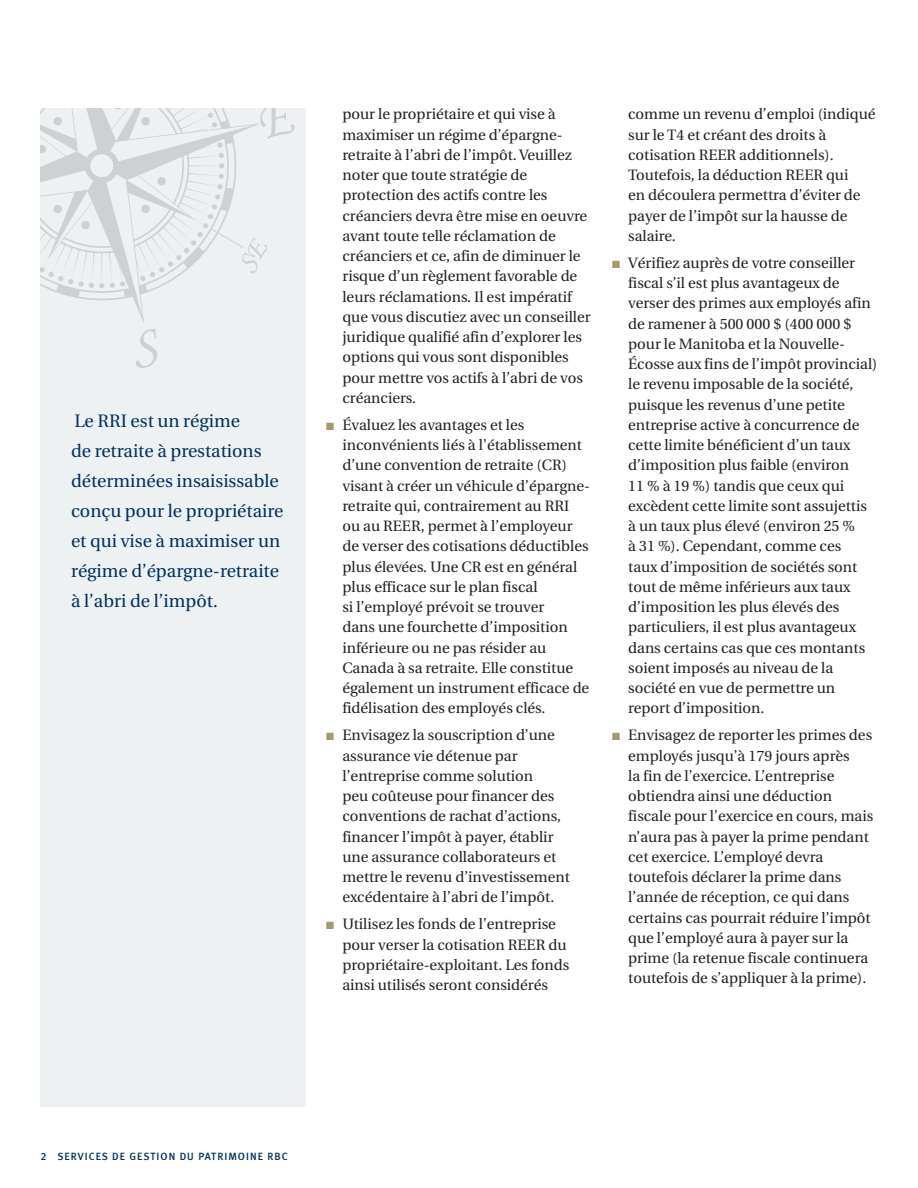
<style>
.page{position:relative;width:918px;height:1188px;background:#fff}
.page>*{position:absolute;margin:0;border:0;box-sizing:border-box;transform-origin:0 0}
.Callout_boxes{font:18px/30px "Utopia";color:#003160}
.t1{font:15px/20.2px "Utopia";color:#231f20}
.t2{font:10.5px "Meta Medium LF";letter-spacing:.1em;color:#003160}
.s1{color:#a7996e}
</style>
<div class="page">
<div style="left:40px;top:108px;width:266px;height:999px;background:#eef1f1"></div>
<svg style="left:136px;top:329px;width:21px;height:39px"></svg>
<svg style="left:260px;top:108px;width:35px;height:152px"></svg>
<svg style="left:40px;top:108px;width:220px;height:215px"></svg>
<p class="Callout_boxes" style="left:71px;top:406px;width:214px">Le RRI est un régime<br>de retraite à prestations déterminées insaisissable conçu pour le propriétaire et qui vise à maximiser un régime d’épargne-retraite à l’abri de l’impôt.</p>
<p class="t1" style="left:342px;top:104px;width:250px">pour le propriétaire et qui vise à maximiser un régime d’épargne&shy;retraite à l’abri de l’impôt. Veuillez noter que toute stratégie de protection des actifs contre les créanciers devra être mise en oeuvre avant toute telle réclamation de créanciers et ce, afin de diminuer le risque d’un règlement favorable de leurs réclamations. Il est impératif que vous discutiez avec un conseiller juridique qualifié afin d’explorer les options qui vous sont disponibles pour mettre vos actifs à l’abri de vos créanciers.</p>
<p class="t1" style="left:342px;top:415px;width:249px;text-indent:-16px"><span class="s1">■</span> Évaluez les avantages et les inconvénients liés à l’établissement d’une convention de retraite (CR) visant à créer un véhicule d’épargne&shy;retraite qui, contrairement au RRI ou au REER, permet à l’employeur de verser des cotisations déductibles plus élevées. Une CR est en général plus efficace sur le plan fiscal<br>si l’employé prévoit se trouver<br>dans une fourchette d’imposition inférieure ou ne pas résider au Canada à sa retraite. Elle constitue également un instrument efficace de fidélisation des employés clés.</p>
<p class="t1" style="left:342px;top:725px;width:229px;text-indent:-16px"><span class="s1">■</span> Envisagez la souscription d’une assurance vie détenue par l’entreprise comme solution<br>peu coûteuse pour financer des conventions de rachat d’actions, financer l’impôt à payer, établir une assurance collaborateurs et mettre le revenu d’investissement excédentaire à l’abri de l’impôt.</p>
<p class="t1" style="left:342px;top:914px;width:228px;text-indent:-16px"><span class="s1">■</span> Utilisez les fonds de l’entreprise pour verser la cotisation REER du propriétaire-exploitant. Les fonds ainsi utilisés seront considérés</p>
<p class="t1" style="left:628px;top:104px;width:249px">comme un revenu d’emploi (indiqué sur le T4 et créant des droits à cotisation REER additionnels).<br>Toutefois, la déduction REER qui<br>en découlera permettra d’éviter de payer de l’impôt sur la hausse de salaire.</p>
<p class="t1" style="left:628px;top:253px;width:251px;text-indent:-16px"><span class="s1">■</span> Vérifiez auprès de votre conseiller fiscal s’il est plus avantageux de verser des primes aux employés afin de ramener à 500 000 $ (400 000 $ pour le Manitoba et la Nouvelle-Écosse aux fins de l’impôt provincial) le revenu imposable de la société, puisque les revenus d’une petite entreprise active à concurrence de cette limite bénéficient d’un taux d’imposition plus faible (environ<br>11 % à 19 %) tandis que ceux qui excèdent cette limite sont assujettis à un taux plus élevé (environ 25 %<br>à 31 %). Cependant, comme ces<br>taux d’imposition de sociétés sont tout de même inférieurs aux taux d’imposition les plus élevés des particuliers, il est plus avantageux dans certains cas que ces montants soient imposés au niveau de la société en vue de permettre un report d’imposition.</p>
<p class="t1" style="left:628px;top:725px;width:247px;text-indent:-16px"><span class="s1">■</span> Envisagez de reporter les primes des employés jusqu’à 179 jours après<br>la fin de l’exercice. L’entreprise obtiendra ainsi une déduction fiscale pour l’exercice en cours, mais n’aura pas à payer la prime pendant cet exercice. L’employé devra toutefois déclarer la prime dans l’année de réception, ce qui dans certains cas pourrait réduire l’impôt que l’employé aura à payer sur la prime (la retenue fiscale continuera toutefois de s’appliquer à la prime).</p>
<p class="t2" style="left:40px;top:1151px;width:249px">2 SERVICES DE GESTION DU PATRIMOINE RBC</p>
</div>
